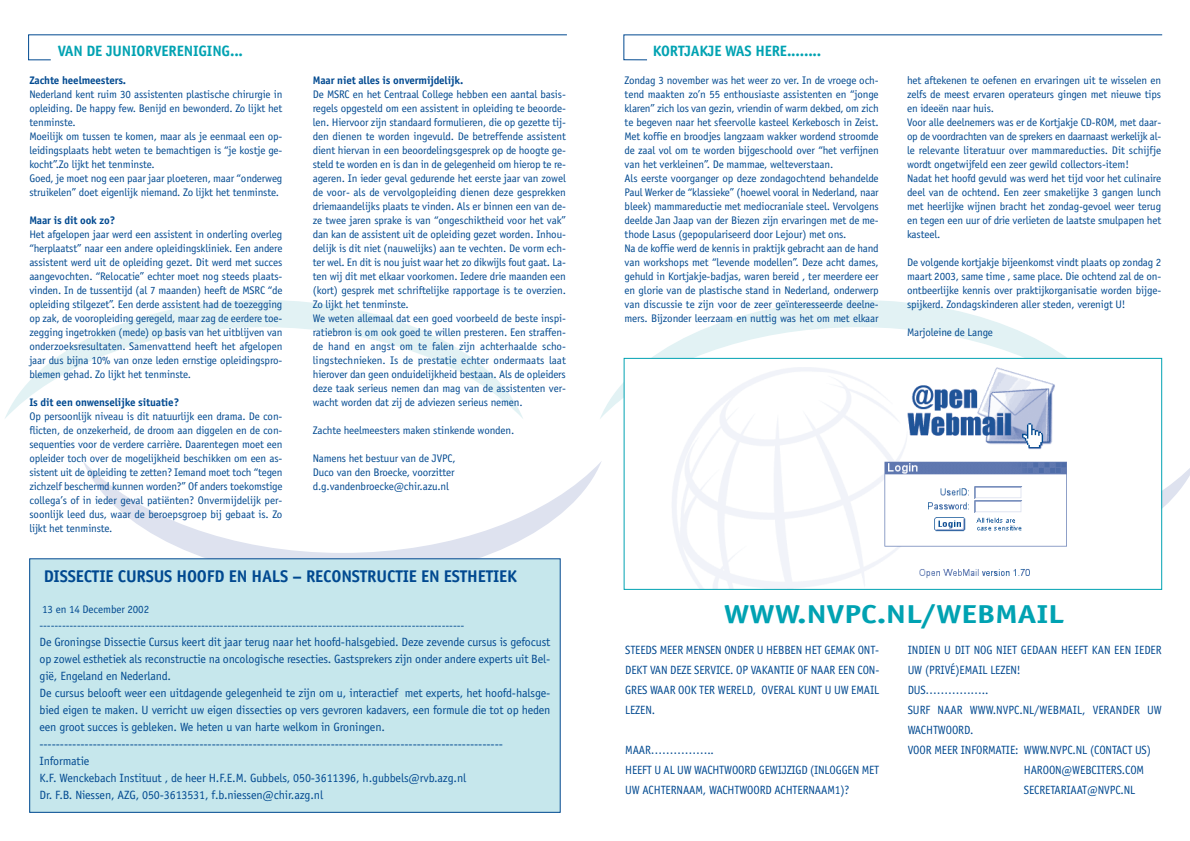
<style>
.page{position:relative;width:1190px;height:841px;background:#fff}
.page>*{position:absolute;margin:0;border:0;box-sizing:border-box;transform-origin:0 0}
.t1{font:700 26px "Officina Sans";letter-spacing:-.01em;color:#00a2b2;scale:1.25 1}
.t2{font:700 17px "Officina Sans";letter-spacing:-.01em;color:#014990}
.t3{font:700 15px "Officina Sans";letter-spacing:-.01em;color:#00a2b2}
.t4{font:12px/17px "Officina Sans";letter-spacing:-.01em;color:#014990}
.t5{font:12px/20px "Officina Sans";letter-spacing:-.01em;color:#014990;text-align:justify;scale:.95 1}
.t6{font:11px/14px "Officina Sans";letter-spacing:-.01em;color:#014990}
.t7{font:700 11px "Officina Sans";letter-spacing:-.01em;color:#014990}
</style>
<div class="page">
<svg style="left:1162px;top:461px;width:28px;height:119px"></svg>
<svg style="left:600px;top:300px;width:519px;height:119px"></svg>
<svg style="left:623px;top:34px;width:540px;height:26px"></svg>
<svg style="left:83px;top:461px;width:519px;height:119px"></svg>
<svg style="left:5px;top:300px;width:518px;height:119px"></svg>
<svg style="left:28px;top:34px;width:539px;height:26px"></svg>
<div style="left:30px;top:559px;width:530px;height:253px;background:#c6e7ec"></div>
<div style="left:29px;top:559px;width:531px;height:254px;border:1px solid #014990"></div>
<div style="left:625px;top:359px;width:536px;height:230px;background:#fff"></div>
<img style="left:672px;top:367px;width:395px;height:221px">
<div style="left:624px;top:358px;width:538px;height:232px;border:1px solid #00a2b2"></div>
<h3 class="t3" style="left:58px;top:45px;width:187px">VAN DE JUNIORVERENIGING...</h3>
<p class="t7" style="left:29px;top:76px;width:98px">Zachte heelmeesters.</p>
<p class="t6" style="left:29px;top:88px;width:255px">Nederland kent ruim 30 assistenten plastische chirurgie in opleiding. De happy few. Benijd en bewonderd. Zo lijkt het tenminste.<br>Moeilijk om tussen te komen, maar als je eenmaal een op&shy;leidingsplaats hebt weten te bemachtigen is “je kostje ge&shy;kocht”.Zo lijkt het tenminste.<br>Goed, je moet nog een paar jaar ploeteren, maar “onderweg struikelen” doet eigenlijk niemand. Zo lijkt het tenminste.</p>
<p class="t7" style="left:29px;top:216px;width:87px">Maar is dit ook zo?</p>
<p class="t6" style="left:29px;top:228px;width:255px;text-align:justify">Het afgelopen jaar werd een assistent in onderling overleg “herplaatst” naar een andere opleidingskliniek. Een andere assistent werd uit de opleiding gezet. Dit werd met succes aangevochten. “Relocatie” echter moet nog steeds plaats&shy;vinden. In de tussentijd (al 7 maanden) heeft de MSRC “de opleiding stilgezet”. Een derde assistent had de toezegging op zak, de vooropleiding geregeld, maar zag de eerdere toe&shy;zegging ingetrokken (mede) op basis van het uitblijven van onderzoeksresultaten. Samenvattend heeft het afgelopen jaar dus bijna 10% van onze leden ernstige opleidingspro&shy;blemen gehad. Zo lijkt het tenminste.</p>
<p class="t7" style="left:29px;top:398px;width:151px">Is dit een onwenselijke situatie?</p>
<p class="t6" style="left:29px;top:410px;width:255px;text-align:justify">Op persoonlijk niveau is dit natuurlijk een drama. De con&shy;flicten, de onzekerheid, de droom aan diggelen en de con&shy;sequenties voor de verdere carrière. Daarentegen moet een opleider toch over de mogelijkheid beschikken om een as&shy;sistent uit de opleiding te zetten? Iemand moet toch “tegen zichzelf beschermd kunnen worden?” Of anders toekomstige collega’s of in ieder geval patiënten? Onvermijdelijk per&shy;soonlijk leed dus, waar de beroepsgroep bij gebaat is. Zo lijkt het tenminste.</p>
<p class="t7" style="left:313px;top:76px;width:152px">Maar niet alles is onvermijdelijk.</p>
<p class="t6" style="left:313px;top:88px;width:255px">De MSRC en het Centraal College hebben een aantal basis&shy;regels opgesteld om een assistent in opleiding te beoorde&shy;len. Hiervoor zijn standaard formulieren, die op gezette tij&shy;den dienen te worden ingevuld. De betreffende assistent dient hiervan in een beoordelingsgesprek op de hoogte ge&shy;steld te worden en is dan in de gelegenheid om hierop te re&shy;ageren. In ieder geval gedurende het eerste jaar van zowel de voor- als de vervolgopleiding dienen deze gesprekken driemaandelijks plaats te vinden. Als er binnen een van de&shy;ze twee jaren sprake is van “ongeschiktheid voor het vak” dan kan de assistent uit de opleiding gezet worden. Inhou&shy;delijk is dit niet (nauwelijks) aan te vechten. De vorm ech&shy;ter wel. En dit is nou juist waar het zo dikwijls fout gaat. La&shy;ten wij dit met elkaar voorkomen. Iedere drie maanden een (kort) gesprek met schriftelijke rapportage is te overzien.<br>Zo lijkt het tenminste.<br>We weten allemaal dat een goed voorbeeld de beste inspi&shy;ratiebron is om ook goed te willen presteren. Een straffen&shy;de hand en angst om te falen zijn achterhaalde scho&shy;lingstechnieken. Is de prestatie echter ondermaats laat hierover dan geen onduidelijkheid bestaan. Als de opleiders deze taak serieus nemen dan mag van de assistenten ver&shy;wacht worden dat zij de adviezen serieus nemen.</p>
<p class="t6" style="left:313px;top:424px;width:203px">Zachte heelmeesters maken stinkende wonden.</p>
<p class="t6" style="left:313px;top:452px;width:144px;text-align:justify">Namens het bestuur van de JVPC, Duco van den Broecke, voorzitter d.g.vandenbroecke@chir.azu.nl</p>
<h3 class="t3" style="left:653px;top:45px;width:170px">KORTJAKJE WAS HERE........</h3>
<p class="t6" style="left:625px;top:74px;width:256px">Zondag 3 november was het weer zo ver. In de vroege och&shy;tend maakten zo’n 55 enthousiaste assistenten en “jonge klaren” zich los van gezin, vriendin of warm dekbed, om zich te begeven naar het sfeervolle kasteel Kerkebosch in Zeist.<br>Met koffie en broodjes langzaam wakker wordend stroomde de zaal vol om te worden bijgeschoold over “het verfijnen van het verkleinen”. De mammae, welteverstaan.<br>Als eerste voorganger op deze zondagochtend behandelde Paul Werker de “klassieke” (hoewel vooral in Nederland, naar bleek) mammareductie met mediocraniale steel. Vervolgens deelde Jan Jaap van der Biezen zijn ervaringen met de me&shy;thode Lasus (gepopulariseerd door Lejour) met ons.<br>Na de koffie werd de kennis in praktijk gebracht aan de hand van workshops met “levende modellen”. Deze acht dames, gehuld in Kortjakje-badjas, waren bereid , ter meerdere eer en glorie van de plastische stand in Nederland, onderwerp van discussie te zijn voor de zeer geïnteresseerde deelne&shy;mers. Bijzonder leerzaam en nuttig was het om met elkaar</p>
<p class="t6" style="left:907px;top:74px;width:256px">het aftekenen te oefenen en ervaringen uit te wisselen en zelfs de meest ervaren operateurs gingen met nieuwe tips en ideeën naar huis.<br>Voor alle deelnemers was er de Kortjakje CD-ROM, met daar&shy;op de voordrachten van de sprekers en daarnaast werkelijk al&shy;le relevante literatuur over mammareducties. Dit schijfje wordt ongetwijfeld een zeer gewild collectors-item!<br>Nadat het hoofd gevuld was werd het tijd voor het culinaire deel van de ochtend. Een zeer smakelijke 3 gangen lunch met heerlijke wijnen bracht het zondag-gevoel weer terug en tegen een uur of drie verlieten de laatste smulpapen het kasteel.</p>
<p class="t6" style="left:907px;top:256px;width:256px;text-align:justify">De volgende kortjakje bijeenkomst vindt plaats op zondag 2 maart 2003, same time , same place. Die ochtend zal de on&shy;ontbeerlijke kennis over praktijkorganisatie worden bijge&shy;spijkerd. Zondagskinderen aller steden, verenigt U!</p>
<p class="t6" style="left:907px;top:326px;width:87px">Marjoleine de Lange</p>
<h2 class="t2" style="left:44px;top:570px;width:475px">DISSECTIE CURSUS HOOFD EN HALS – RECONSTRUCTIE EN ESTHETIEK</h2>
<p class="t6" style="left:39px;top:602px;width:426px;line-height:16px">13 en 14 December 2002 -----------------------------------------------------------------------------------------------------------------</p>
<p class="t4" style="left:39px;top:634px;width:513px">De Groningse Dissectie Cursus keert dit jaar terug naar het hoofd-halsgebied. Deze zevende cursus is gefocust op zowel esthetiek als reconstructie na oncologische resecties. Gastsprekers zijn onder andere experts uit Bel&shy;gië, Engeland en Nederland.<br>De cursus belooft weer een uitdagende gelegenheid te zijn om u, interactief met experts, het hoofd-halsge&shy;bied eigen te maken. U verricht uw eigen dissecties op vers gevroren kadavers, een formule die tot op heden een groot succes is gebleken. We heten u van harte welkom in Groningen. ----------------------------------------------------------------------------------------------------------------- Informatie<br>K.F. Wenckebach Instituut , de heer H.F.E.M. Gubbels, 050-3611396, h.gubbels@rvb.azg.nl<br>Dr. F.B. Niessen, AZG, 050-3613531, f.b.niessen@chir.azg.nl</p>
<p class="t5" style="left:625px;top:641px;width:269px">STEEDS MEER MENSEN ONDER U HEBBEN HET GEMAK ONT-DEKT VAN DEZE SERVICE. OP VAKANTIE OF NAAR EEN CON-GRES WAAR OOK TER WERELD, OVERAL KUNT U UW EMAIL LEZEN.</p>
<h1 class="t1" style="left:724px;top:604px;width:274px">WWW.NVPC.NL/WEBMAIL</h1>
<p class="t5" style="left:908px;top:641px;width:269px">INDIEN U DIT NOG NIET GEDAAN HEEFT KAN EEN IEDER</p>
<p class="t5" style="left:908px;top:661px;width:121px">UW (PRIVÉ)EMAIL LEZEN!</p>
<p class="t5" style="left:908px;top:681px;width:87px">DUS……………..</p>
<p class="t5" style="left:908px;top:701px;width:269px">SURF NAAR WWW.NVPC.NL/WEBMAIL, VERANDER UW</p>
<p class="t5" style="left:908px;top:721px;width:71px">WACHTWOORD.</p>
<p class="t5" style="left:908px;top:741px;width:258px">VOOR MEER INFORMATIE: WWW.NVPC.NL (CONTACT US)</p>
<p class="t5" style="left:1024px;top:761px;width:128px">HAROON@WEBCITERS.COM</p>
<p class="t5" style="left:1024px;top:781px;width:119px">SECRETARIAAT@NVPC.NL</p>
<p class="t5" style="left:625px;top:741px;width:269px;text-align:left">MAAR……………..<br>HEEFT U AL UW WACHTWOORD GEWIJZIGD (INLOGGEN MET<br>UW ACHTERNAAM, WACHTWOORD ACHTERNAAM1)?</p>
</div>
